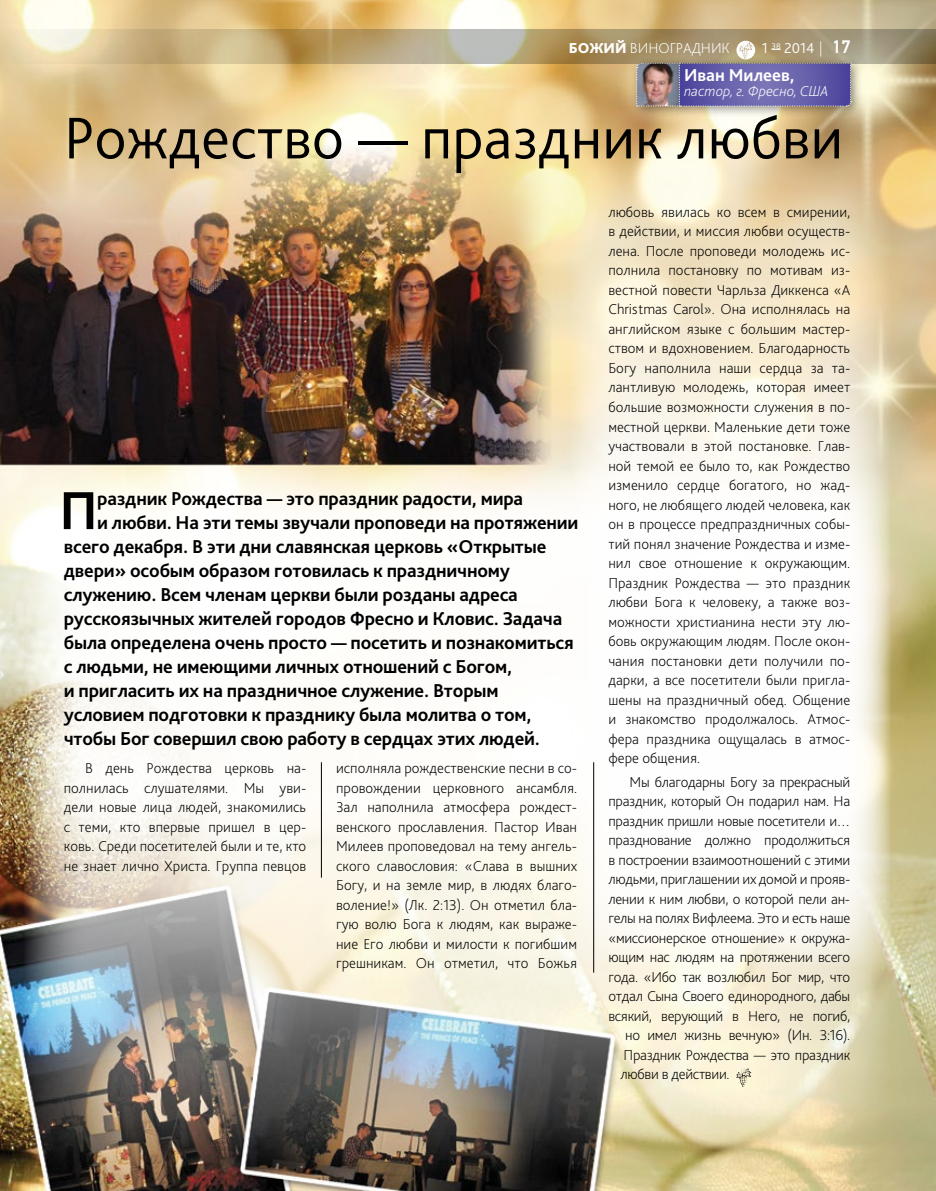
<style>
.page{position:relative;width:936px;height:1191px;background:#fff}
.page>*{position:absolute;margin:0;border:0;box-sizing:border-box;transform-origin:0 0}
.t1{font:300 61.5px "Bliss Pro";color:#000}
.t2{font:700 55.95px "Bliss Pro";color:#000}
.t3{font:700 19.5px "Bliss Pro";letter-spacing:-.01em;color:#000}
.t4{font:700 18px "Bliss Pro";color:#fff}
.t5{font:200 15px/19.5px "Bliss Pro";letter-spacing:-.02em;color:#000;text-align:justify}
.t6{font:italic 200 15px "Bliss Pro";color:#fff}
.t7{font:200 15px "Bliss Pro";color:#fff}
.t8{font:300 15px "Bliss Pro";color:#fff}
.s1{font-weight:800}
.s2{font-weight:200}
.s3{font-family:"PF Din Text Pro";font-weight:500;font-size:18px}
</style>
<div class="page">
<img style="left:0;top:0;width:935px;height:1191px">
<img style="left:24px;top:468px;width:866px;height:723px">
<svg style="left:570px;top:9px;width:320px;height:958px"></svg>
<svg style="left:735px;top:1068px;width:16px;height:19px"></svg>
<hr style="left:321px;top:762px;width:1px;height:115px;background:#000">
<hr style="left:593px;top:762px;width:1px;height:210px;background:#000">
<div style="left:630px;top:57px;width:61px;height:61px;background:#000;opacity:.41"></div>
<div style="left:673px;top:57px;width:189px;height:61px;background:#000;opacity:.41"></div>
<svg style="left:0;top:30px;width:935px;height:34px;background:#bba880"></svg>
<svg style="left:636px;top:41px;width:215px;height:66px;background:#837892"></svg>
<p class="t7" style="left:569px;top:39px;width:162px"><span class="s1">БОЖИЙ</span> ВИНОГРАДНИК</p>
<p class="t8" style="left:762px;top:39px;width:90px">1 <sup>38</sup> 2014 <span class="s2">|</span> <span class="s3">17</span></p>
<p class="t4" style="left:684px;top:64px;width:112px">Иван Милеев,</p>
<p class="t6" style="left:684px;top:81px;width:146px">пастор, г. Фресно, США</p>
<h1 class="t1" style="left:64px;top:100px;width:780px">Рождество — праздник любви</h1>
<h2 class="t2" style="left:59px;top:476px;width:40px">П</h2>
<h3 class="t3" style="left:97px;top:486px;width:427px">раздник Рождества — это праздник радости, мира</h3>
<h3 class="t3" style="left:97px;top:510px;width:483px">и любви. На эти темы звучали проповеди на протяжении</h3>
<h3 class="t3" style="left:64px;top:534px;width:484px">всего декабря. В эти дни славянская церковь «Открытые</h3>
<h3 class="t3" style="left:64px;top:558px;width:447px">двери» особым образом готовилась к праздничному</h3>
<h3 class="t3" style="left:64px;top:582px;width:455px">служению. Всем членам церкви были розданы адреса</h3>
<h3 class="t3" style="left:64px;top:606px;width:500px">русскоязычных жителей городов Фресно и Кловис. Задача</h3>
<h3 class="t3" style="left:64px;top:630px;width:511px">была определена очень просто — посетить и познакомиться</h3>
<h3 class="t3" style="left:64px;top:654px;width:450px">с людьми, не имеющими личных отношений с Богом,</h3>
<h3 class="t3" style="left:64px;top:678px;width:436px">и пригласить их на праздничное служение. Вторым</h3>
<h3 class="t3" style="left:64px;top:702px;width:469px">условием подготовки к празднику была молитва о том,</h3>
<h3 class="t3" style="left:64px;top:726px;width:477px">чтобы Бог совершил свою работу в сердцах этих людей.</h3>
<p class="t5" style="left:64px;top:758px;width:244px;text-indent:21px">В день Рождества церковь на&shy;полнилась слушателями. Мы уви&shy;дели новые лица людей, знакомились с теми, кто впервые пришел в цер&shy;ковь. Среди посетителей были и те, кто не знает лично Христа. Группа певцов</p>
<p class="t5" style="left:336px;top:758px;width:242px">исполняла рождественские песни в со&shy;провождении церковного ансамбля.<br>Зал наполнила атмосфера рождест&shy;венского прославления. Пастор Иван Милеев проповедовал на тему ангель&shy;ского славословия: «Слава в вышних Богу, и на земле мир, в людях благо&shy;воление!» (Лк. 2:13). Он отметил бла&shy;гую волю Бога к людям, как выраже&shy;ние Его любви и милости к погибшим грешникам. Он отметил, что Божья</p>
<p class="t5" style="left:608px;top:202px;width:243px">любовь явилась ко всем в смирении, в действии, и миссия любви осуществ&shy;лена. После проповеди молодежь ис&shy;полнила постановку по мотивам из&shy;вестной повести Чарльза Диккенса «A Christmas Carol». Она исполнялась на английском языке с большим мастер&shy;ством и вдохновением. Благодарность Богу наполнила наши сердца за та&shy;лантливую молодежь, которая имеет большие возможности служения в по&shy;местной церкви. Маленькие дети тоже участвовали в этой постановке. Глав&shy;ной темой ее было то, как Рождество изменило сердце богатого, но жад&shy;ного, не любящего людей человека, как он в процессе предпраздничных собы&shy;тий понял значение Рождества и изме&shy;нил свое отношение к окружающим.<br>Праздник Рождества — это праздник любви Бога к человеку, а также воз&shy;можности христианина нести эту лю&shy;бовь окружающим людям. После окон&shy;чания постановки дети получили по&shy;дарки, а все посетители были пригла&shy;шены на праздничный обед. Общение и знакомство продолжалось. Атмос&shy;фера праздника ощущалась в атмос&shy;фере общения.</p>
<p class="t5" style="left:629px;top:772px;width:222px">Мы благодарны Богу за прекрасный</p>
<p class="t5" style="left:608px;top:791px;width:243px">праздник, который Он подарил нам. На</p>
<p class="t5" style="left:608px;top:811px;width:243px">праздник пришли новые посетители и…</p>
<p class="t5" style="left:608px;top:830px;width:243px">празднование должно продолжиться</p>
<p class="t5" style="left:608px;top:850px;width:243px">в построении взаимоотношений с этими</p>
<p class="t5" style="left:608px;top:869px;width:243px">людьми, приглашении их домой и прояв-</p>
<p class="t5" style="left:608px;top:889px;width:243px">лении к ним любви, о которой пели ан-</p>
<p class="t5" style="left:608px;top:908px;width:243px">гелы на полях Вифлеема. Это и есть наше</p>
<p class="t5" style="left:608px;top:928px;width:243px">«миссионерское отношение» к окружа-</p>
<p class="t5" style="left:608px;top:947px;width:243px">ющим нас людям на протяжении всего</p>
<p class="t5" style="left:608px;top:967px;width:243px">года. «Ибо так возлюбил Бог мир, что</p>
<p class="t5" style="left:608px;top:986px;width:243px">отдал Сына Своего единородного, дабы</p>
<p class="t5" style="left:608px;top:1006px;width:243px">всякий, верующий в Него, не погиб,</p>
<p class="t5" style="left:625px;top:1025px;width:227px">но имел жизнь вечную» (Ин. 3:16).</p>
<p class="t5" style="left:623px;top:1045px;width:228px">Праздник Рождества — это праздник</p>
<p class="t5" style="left:620px;top:1064px;width:110px">любви в действии.</p>
</div>
